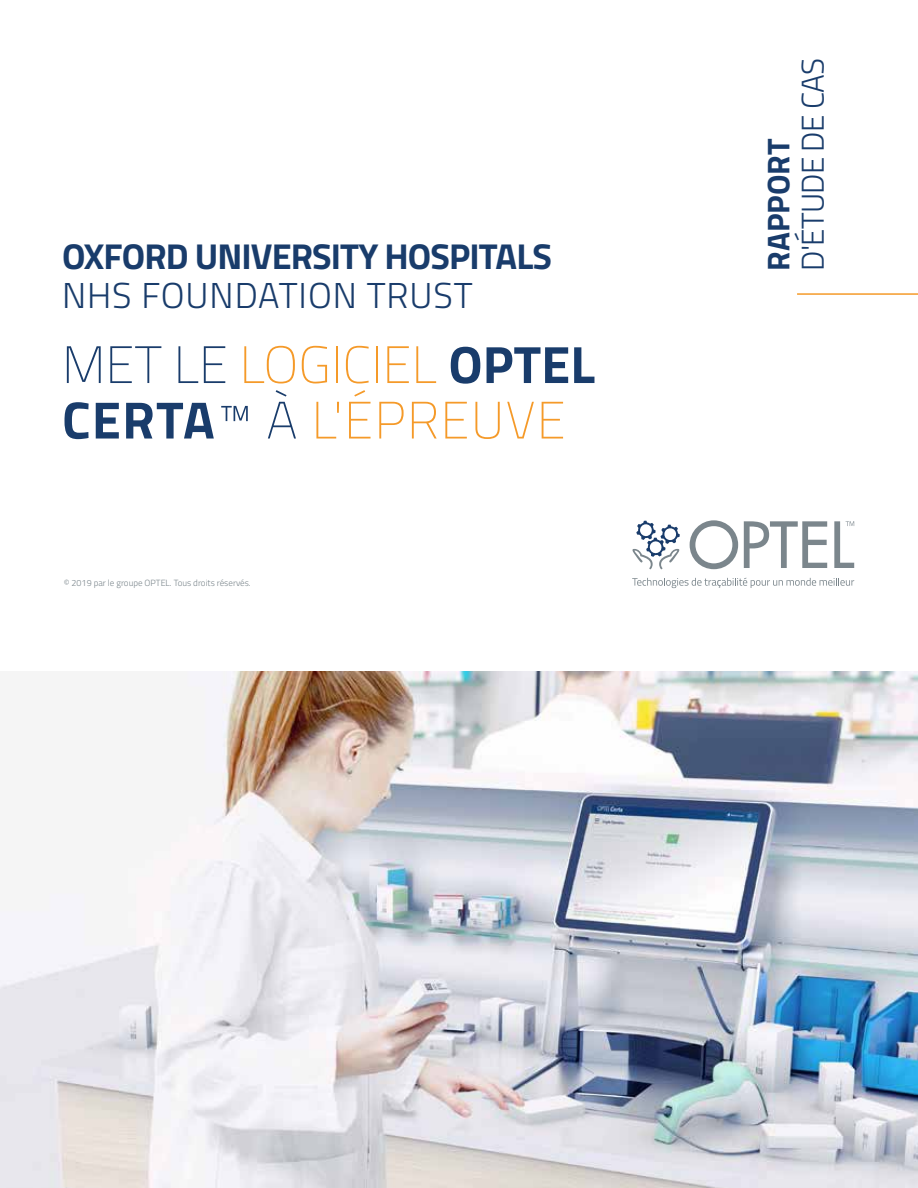
<style>
.page{position:relative;width:918px;height:1188px;background:#fff}
.page>*{position:absolute;margin:0;border:0;box-sizing:border-box;transform-origin:0 0}
.t1{font:100 52.5px/55.5px "Titillium";color:#f59a29}
.t2{font:700 36px "Titillium";letter-spacing:-.025em;color:#193c6b}
.t3{font:300 36px "Titillium";letter-spacing:.025em;color:#193c6b}
.t4{font:300 31.5px "Titillium";letter-spacing:-.025em;color:#193c6b}
.t5{font:700 31.5px "Titillium";color:#193c6b}
.t6{font:300 9px "Titillium";color:#7b868c}
.s1{color:#193c6b}
.s2{font-weight:700;color:#193c6b}
</style>
<div class="page">
<hr style="left:797px;top:293px;width:121px;height:2px;background:#f59a29">
<img style="left:0;top:671px;width:918px;height:517px">
<svg style="left:690px;top:520px;width:48px;height:49px"></svg>
<svg style="left:744px;top:521px;width:83px;height:47px"></svg>
<svg style="left:632px;top:521px;width:48px;height:48px"></svg>
<svg style="left:834px;top:521px;width:20px;height:47px"></svg>
<svg style="left:632px;top:578px;width:222px;height:10px"></svg>
<h2 class="t2" style="left:62px;top:229px;width:492px">OXFORD UNIVERSITY HOSPITALS</h2>
<h2 class="t3" style="left:62px;top:269px;width:412px">NHS FOUNDATION TRUST</h2>
<h1 class="t1" style="left:62px;top:334px;width:535px"><span class="s1">MET LE</span> LOGICIEL <span class="s2">OPTEL<br>CERTA</span><span class="s1">™ À</span> L'ÉPREUVE</h1>
<p class="t6" style="left:64px;top:576px;width:189px">© 2019 par le groupe OPTEL. Tous droits réservés.</p>
<h3 class="t4" style="left:790px;top:271px;width:214px;rotate:-90deg">D'ÉTUDE DE CAS</h3>
<h3 class="t5" style="left:754px;top:271px;width:133px;rotate:-90deg">RAPPORT</h3>
</div>
